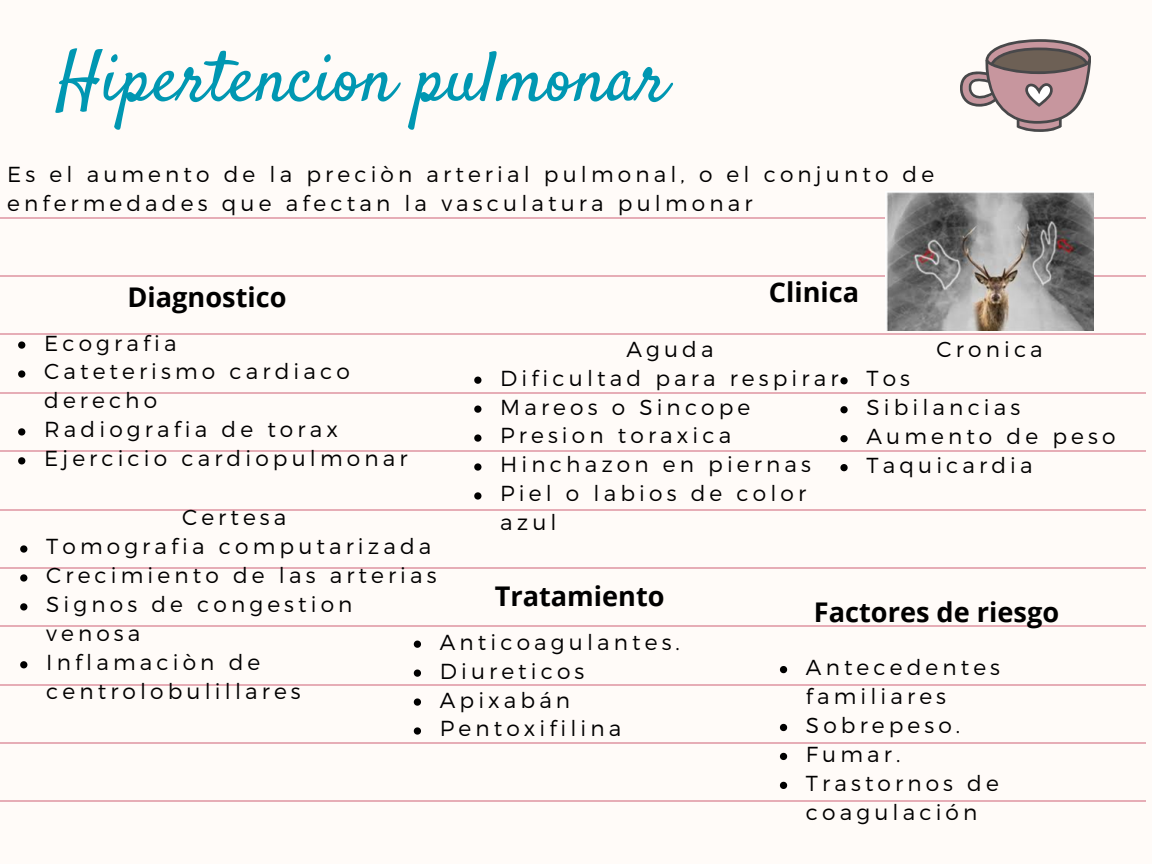
<style>
.page{position:relative;width:1152px;height:864px;background:#fffbf8}
.page>*{position:absolute;margin:0;border:0;box-sizing:border-box;transform-origin:0 0}
.t1{font:70.95px "Satisfy";color:#0097b2}
.t2{font:700 27.15px "Open Sans";color:#000}
.t3{font:300 21.75px/29px "Montserrat";letter-spacing:.19em;color:#000}
</style>
<div class="page">
<svg style="left:960px;top:39px;width:131px;height:92px"></svg>
<hr style="left:0;top:217px;width:1145px;height:1px;background:#e6adb6">
<hr style="left:0;top:275px;width:1145px;height:2px;background:#e6adb6">
<hr style="left:0;top:334px;width:1145px;height:1px;background:#e6adb6">
<hr style="left:0;top:392px;width:1145px;height:2px;background:#e6adb6">
<hr style="left:0;top:451px;width:1145px;height:1px;background:#e6adb6">
<hr style="left:0;top:509px;width:1145px;height:1px;background:#e6adb6">
<hr style="left:0;top:567px;width:1145px;height:2px;background:#e6adb6">
<hr style="left:0;top:626px;width:1145px;height:1px;background:#e6adb6">
<hr style="left:0;top:684px;width:1145px;height:1px;background:#e6adb6">
<hr style="left:0;top:742px;width:1145px;height:2px;background:#e6adb6">
<hr style="left:0;top:801px;width:1145px;height:1px;background:#e6adb6">
<img style="left:886px;top:192px;width:208px;height:139px">
<svg style="left:18px;top:341px;width:7px;height:8px"></svg>
<svg style="left:18px;top:370px;width:7px;height:8px"></svg>
<svg style="left:18px;top:428px;width:7px;height:8px"></svg>
<svg style="left:18px;top:457px;width:7px;height:7px"></svg>
<svg style="left:474px;top:377px;width:7px;height:7px"></svg>
<svg style="left:474px;top:406px;width:7px;height:7px"></svg>
<svg style="left:474px;top:434px;width:7px;height:8px"></svg>
<svg style="left:474px;top:463px;width:7px;height:8px"></svg>
<svg style="left:474px;top:492px;width:7px;height:8px"></svg>
<svg style="left:414px;top:641px;width:7px;height:7px"></svg>
<svg style="left:414px;top:670px;width:7px;height:7px"></svg>
<svg style="left:414px;top:698px;width:7px;height:8px"></svg>
<svg style="left:414px;top:727px;width:7px;height:8px"></svg>
<svg style="left:780px;top:666px;width:7px;height:7px"></svg>
<svg style="left:780px;top:724px;width:7px;height:7px"></svg>
<svg style="left:780px;top:753px;width:7px;height:7px"></svg>
<svg style="left:780px;top:782px;width:7px;height:7px"></svg>
<svg style="left:840px;top:377px;width:8px;height:7px"></svg>
<svg style="left:840px;top:406px;width:8px;height:7px"></svg>
<svg style="left:840px;top:435px;width:8px;height:7px"></svg>
<svg style="left:840px;top:464px;width:8px;height:7px"></svg>
<svg style="left:20px;top:545px;width:7px;height:8px"></svg>
<svg style="left:20px;top:574px;width:7px;height:8px"></svg>
<svg style="left:20px;top:603px;width:7px;height:8px"></svg>
<svg style="left:20px;top:661px;width:7px;height:7px"></svg>
<p class="t1" style="left:56px;top:34px;width:613px">Hipertencion pulmonar</p>
<p class="t3" style="left:7px;top:159px;width:929px">Es el aumento de la preciòn arterial pulmonal, o el conjunto de enfermedades que afectan la vasculatura pulmonar</p>
<p class="t2" style="left:128px;top:278px;width:160px">Diagnostico</p>
<p class="t2" style="left:769px;top:273px;width:92px">Clinica</p>
<p class="t3" style="left:44px;top:327px;width:134px">Ecografia</p>
<h2 class="t3" style="left:44px;top:356px;width:307px">Cateterismo cardiaco derecho</h2>
<h2 class="t3" style="left:44px;top:414px;width:295px">Radiografia de torax</h2>
<p class="t3" style="left:44px;top:443px;width:365px">Ejercicio cardiopulmonar</p>
<p class="t3" style="left:626px;top:333px;width:89px">Aguda</p>
<p class="t3" style="left:500px;top:362px;width:340px">Dificultad para respirar</p>
<p class="t3" style="left:500px;top:391px;width:252px">Mareos o Sincope</p>
<p class="t3" style="left:500px;top:420px;width:232px">Presion toraxica</p>
<p class="t3" style="left:500px;top:449px;width:312px">Hinchazon en piernas</p>
<p class="t3" style="left:500px;top:478px;width:307px">Piel o labios de color azul</p>
<p class="t3" style="left:937px;top:334px;width:108px">Cronica</p>
<p class="t3" style="left:866px;top:363px;width:45px">Tos</p>
<p class="t3" style="left:866px;top:392px;width:155px">Sibilancias</p>
<p class="t3" style="left:866px;top:421px;width:251px">Aumento de peso</p>
<p class="t3" style="left:866px;top:450px;width:168px">Taquicardia</p>
<p class="t3" style="left:182px;top:502px;width:106px">Certesa</p>
<p class="t3" style="left:46px;top:531px;width:387px">Tomografia computarizada</p>
<p class="t3" style="left:46px;top:560px;width:392px">Crecimiento de las arterias</p>
<p class="t3" style="left:46px;top:589px;width:308px">Signos de congestion venosa</p>
<p class="t3" style="left:46px;top:647px;width:256px">Inflamaciòn de centrolobulillares</p>
<p class="t2" style="left:495px;top:577px;width:171px">Tratamiento</p>
<p class="t3" style="left:440px;top:626px;width:242px">Anticoagulantes.</p>
<p class="t3" style="left:440px;top:655px;width:146px">Diureticos</p>
<p class="t3" style="left:440px;top:684px;width:132px">Apixabán</p>
<p class="t3" style="left:440px;top:713px;width:183px">Pentoxifilina</p>
<p class="t2" style="left:814px;top:593px;width:247px">Factores de riesgo</p>
<p class="t3" style="left:806px;top:652px;width:196px">Antecedentes familiares</p>
<p class="t3" style="left:806px;top:710px;width:156px">Sobrepeso.</p>
<h2 class="t3" style="left:806px;top:739px;width:96px">Fumar.</h2>
<h2 class="t3" style="left:806px;top:768px;width:194px">Trastornos de coagulación</h2>
</div>
